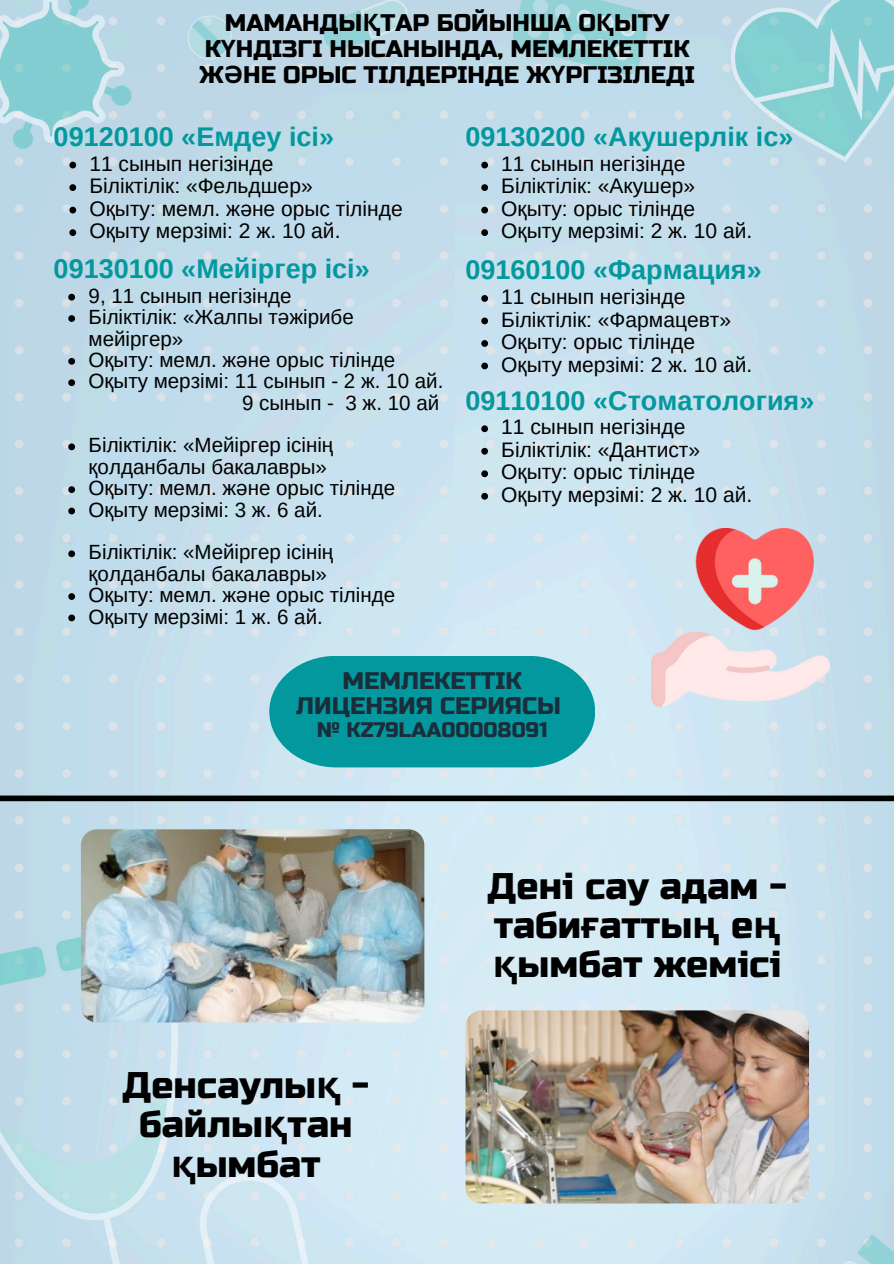
<style>
.page{position:relative;width:894px;height:1264px;background:#fff}
.page>*{position:absolute;margin:0;border:0;box-sizing:border-box;transform-origin:0 0}
.t1{font:37.05px/39.3px "Russo One";color:#000}
.t2{font:700 27px "Arimo";color:#03989e}
.t3{font:24px/25.8px "Russo One";color:#000;text-align:center}
.t4{font:24px/25.8px "Russo One";color:#1a2d3b;text-align:center}
.t5{font:21px "Arimo";color:#000}
.t6{font:21px "Russo One";color:#1a2d3b}
.t7{font:20.55px/21.3px "Arimo";color:#000}
.s1{font-family:"Noto Sans";font-weight:700}
</style>
<div class="page">
<img style="left:0;top:0;width:893px;height:1263px">
<img style="left:81px;top:829px;width:343px;height:193px;border-radius:16px">
<img style="left:465px;top:1010px;width:343px;height:193px;border-radius:16px">
<svg style="left:69px;top:162px;width:7px;height:6px"></svg>
<svg style="left:69px;top:184px;width:7px;height:7px"></svg>
<svg style="left:69px;top:207px;width:7px;height:6px"></svg>
<svg style="left:69px;top:229px;width:7px;height:7px"></svg>
<svg style="left:481px;top:162px;width:7px;height:6px"></svg>
<svg style="left:481px;top:184px;width:7px;height:7px"></svg>
<svg style="left:481px;top:207px;width:7px;height:6px"></svg>
<svg style="left:481px;top:229px;width:7px;height:7px"></svg>
<svg style="left:68px;top:294px;width:7px;height:6px"></svg>
<svg style="left:68px;top:315px;width:7px;height:7px"></svg>
<svg style="left:68px;top:358px;width:7px;height:7px"></svg>
<svg style="left:68px;top:379px;width:7px;height:7px"></svg>
<svg style="left:68px;top:443px;width:7px;height:7px"></svg>
<svg style="left:68px;top:486px;width:7px;height:7px"></svg>
<svg style="left:68px;top:507px;width:7px;height:7px"></svg>
<svg style="left:68px;top:550px;width:7px;height:7px"></svg>
<svg style="left:68px;top:593px;width:7px;height:7px"></svg>
<svg style="left:68px;top:614px;width:7px;height:7px"></svg>
<svg style="left:481px;top:295px;width:7px;height:7px"></svg>
<svg style="left:481px;top:317px;width:7px;height:7px"></svg>
<svg style="left:481px;top:340px;width:7px;height:7px"></svg>
<svg style="left:481px;top:362px;width:7px;height:7px"></svg>
<svg style="left:269px;top:655px;width:326px;height:112px"></svg>
<div style="left:0;top:795px;width:893px;height:6px;background:#000"></div>
<svg style="left:481px;top:425px;width:7px;height:7px"></svg>
<svg style="left:481px;top:448px;width:7px;height:6px"></svg>
<svg style="left:481px;top:470px;width:7px;height:7px"></svg>
<svg style="left:481px;top:493px;width:7px;height:6px"></svg>
<img style="left:651px;top:529px;width:178px;height:177px">
<p class="t3" style="left:199px;top:10px;width:497px">МАМАНДЫ<span class="s1">Қ</span>ТАР БОЙЫНША О<span class="s1">Қ</span>ЫТУ<br>К<span class="s1">Ү</span>НДІЗГІ НЫСАНЫНДА, МЕМЛЕКЕТТІК<br>Ж<span class="s1">Ә</span>НЕ ОРЫС ТІЛДЕРІНДЕ Ж<span class="s1">Ү</span>РГІЗІЛЕДІ</p>
<p class="t2" style="left:54px;top:121px;width:282px">09120100 «Емдеу ісі»</p>
<p class="t5" style="left:89px;top:152px;width:186px">11 сынып негізінде</p>
<p class="t5" style="left:89px;top:174px;width:225px">Біліктілік: «Фельдшер»</p>
<h2 class="t5" style="left:89px;top:197px;width:315px">Оқыту: мемл. және орыс тілінде</h2>
<p class="t5" style="left:89px;top:219px;width:252px">Оқыту мерзімі: 2 ж. 10 ай.</p>
<p class="t2" style="left:54px;top:253px;width:317px">09130100 «Мейіргер ісі»</p>
<p class="t7" style="left:89px;top:285px;width:204px">9, 11 сынып негізінде</p>
<p class="t7" style="left:89px;top:306px;width:266px">Біліктілік: «Жалпы тәжірибе мейіргер»</p>
<p class="t7" style="left:89px;top:349px;width:308px">Оқыту: мемл. және орыс тілінде</p>
<p class="t7" style="left:89px;top:370px;width:356px">Оқыту мерзімі: 11 сынып - 2 ж. 10 ай.</p>
<p class="t7" style="left:242px;top:392px;width:199px">9 сынып - 3 ж. 10 ай</p>
<p class="t7" style="left:89px;top:434px;width:246px">Біліктілік: «Мейіргер ісінің қолданбалы бакалавры»</p>
<p class="t7" style="left:89px;top:477px;width:308px">Оқыту: мемл. және орыс тілінде</p>
<p class="t7" style="left:89px;top:499px;width:236px">Оқыту мерзімі: 3 ж. 6 ай.</p>
<p class="t7" style="left:89px;top:541px;width:246px">Біліктілік: «Мейіргер ісінің қолданбалы бакалавры»</p>
<h2 class="t7" style="left:89px;top:584px;width:308px">Оқыту: мемл. және орыс тілінде</h2>
<p class="t7" style="left:89px;top:605px;width:236px">Оқыту мерзімі: 1 ж. 6 ай.</p>
<p class="t2" style="left:465px;top:121px;width:329px">09130200 «Акушерлік іс»</p>
<p class="t5" style="left:501px;top:152px;width:186px">11 сынып негізінде</p>
<p class="t5" style="left:501px;top:174px;width:195px">Біліктілік: «Акушер»</p>
<h2 class="t5" style="left:501px;top:197px;width:195px">Оқыту: орыс тілінде</h2>
<p class="t5" style="left:501px;top:219px;width:252px">Оқыту мерзімі: 2 ж. 10 ай.</p>
<p class="t2" style="left:465px;top:255px;width:297px">09160100 «Фармация»</p>
<p class="t5" style="left:501px;top:285px;width:186px">11 сынып негізінде</p>
<p class="t5" style="left:501px;top:307px;width:231px">Біліктілік: «Фармацевт»</p>
<h2 class="t5" style="left:501px;top:330px;width:195px">Оқыту: орыс тілінде</h2>
<p class="t5" style="left:501px;top:352px;width:252px">Оқыту мерзімі: 2 ж. 10 ай.</p>
<p class="t2" style="left:465px;top:385px;width:350px">09110100 «Стоматология»</p>
<h3 class="t5" style="left:501px;top:415px;width:186px">11 сынып негізінде</h3>
<p class="t5" style="left:501px;top:438px;width:200px">Біліктілік: «Дантист»</p>
<h1 class="t5" style="left:501px;top:460px;width:195px">Оқыту: орыс тілінде</h1>
<h1 class="t5" style="left:501px;top:483px;width:252px">Оқыту мерзімі: 2 ж. 10 ай.</h1>
<p class="t4" style="left:296px;top:668px;width:266px">МЕМЛЕКЕТТІК<br>ЛИЦЕНЗИЯ СЕРИЯСЫ</p>
<p class="t6" style="left:317px;top:717px;width:232px">№ KZ79LAA00008091</p>
<p class="t1" style="left:122px;top:1066px;width:248px;text-align:center">Денсаулы<span class="s1">қ</span> - байлы<span class="s1">қ</span>тан <span class="s1">қ</span>ымбат</p>
<p class="t1" style="left:487px;top:866px;width:301px">Дені сау адам - таби<span class="s1">ғ</span>атты<span class="s1">ң</span> е<span class="s1">ң қ</span>ымбат жемісі</p>
</div>
